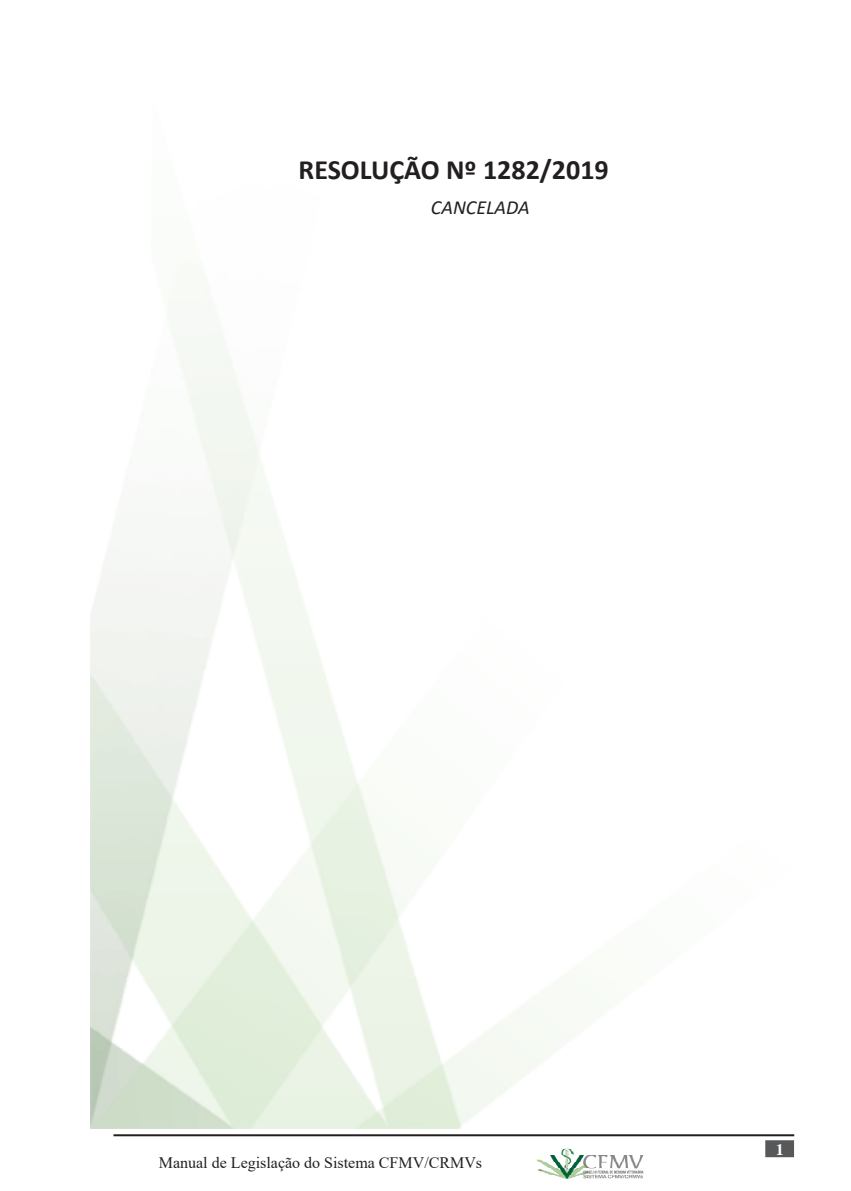
<style>
.page{position:relative;width:851px;height:1191px;background:#fff}
.page>*{position:absolute;margin:0;border:0;box-sizing:border-box;transform-origin:0 0}
.t1{font:700 28px "Calibri";color:#231f20}
.t2{font:italic 20px "Calibri";color:#231f20}
.t3{font:16px "Times New Roman";color:#231f20}
.Apresentação{font:700 16px "Times";color:#fff}
</style>
<div class="page">
<img style="left:536px;top:1148px;width:108px;height:31px">
<hr style="left:113px;top:1134px;width:681px;height:2px;background:#231f20">
<div style="left:765px;top:1140px;width:28px;height:17px;background:#57585a;border:2px solid #57585a"></div>
<p class="t1" style="left:298px;top:149px;width:311px">RESOLUÇÃO Nº 1282/2019</p>
<p class="t2" style="left:431px;top:193px;width:100px">CANCELADA</p>
<p class="t3" style="left:159px;top:1151px;width:325px">Manual de Legislação do Sistema CFMV/CRMVs</p>
<p class="Apresentação" style="left:775px;top:1140px;width:9px">1</p>
</div>
